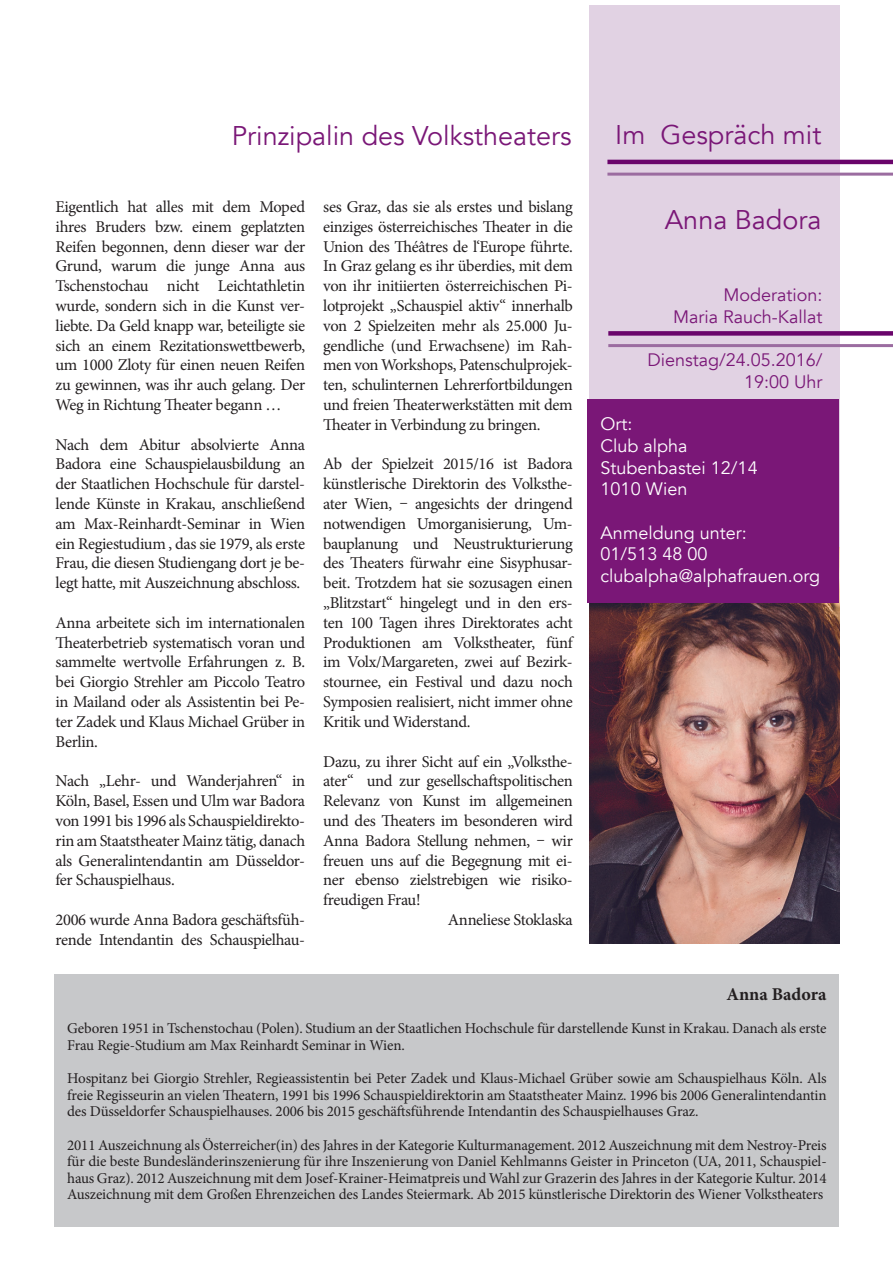
<style>
.page{position:relative;width:893px;height:1263px;background:#fff}
.page>*{position:absolute;margin:0;border:0;box-sizing:border-box;transform-origin:0 0}
.t1{font:27px "Avenir";color:#7a1777}
.t2{font:18px "Avenir";color:#fff}
.t3{font:18px "Avenir";color:#7a1777}
.referentinnen{font:700 18px "Minion Pro";color:#231f20}
.t4{font:16.5px/19.8px "Minion Pro";letter-spacing:-.02em;color:#231f20;text-align:justify}
.referentinnen-2{font:15px/16.5px "Minion Pro";letter-spacing:-.01em;color:#231f20;text-align:justify}
</style>
<div class="page">
<div style="left:590px;top:5px;width:250px;height:762px;background:#e1d2e3"></div>
<hr style="left:607px;top:160px;width:286px;height:4px;background:#6a056b">
<hr style="left:607px;top:173px;width:286px;height:3px;background:#9b6ca0">
<div style="left:608px;top:331px;width:285px;height:5px;background:#6a056b"></div>
<hr style="left:608px;top:344px;width:285px;height:3px;background:#9b6ca0">
<img style="left:590px;top:603px;width:249px;height:340px">
<div style="left:54px;top:974px;width:785px;height:252px;background:#c7c8ca"></div>
<div style="left:588px;top:400px;width:251px;height:203px;background:#7a1777"></div>
<p class="t1" style="left:232px;top:119px;width:341px">Prinzipalin des Volkstheaters</p>
<p class="t4" style="left:56px;top:197px;width:251px">Eigentlich hat alles mit dem Moped ihres Bruders bzw. einem geplatzten Reifen begonnen, denn dieser war der Grund, warum die junge Anna aus Tschenstochau nicht Leichtathletin wurde, sondern sich in die Kunst ver&shy;liebte. Da Geld knapp war, beteiligte sie sich an einem Rezitationswettbewerb, um 1000 Zloty für einen neuen Reifen zu gewinnen, was ihr auch gelang. Der Weg in Richtung Theater begann …</p>
<p class="t4" style="left:56px;top:435px;width:251px">Nach dem Abitur absolvierte Anna Badora eine Schauspielausbildung an der Staatlichen Hochschule für darstel&shy;lende Künste in Krakau, anschließend am Max-Reinhardt-Seminar in Wien ein Regiestudium , das sie 1979, als erste Frau, die diesen Studiengang dort je be&shy;legt hatte, mit Auszeichnung abschloss.</p>
<p class="t4" style="left:56px;top:613px;width:251px">Anna arbeitete sich im internationalen Theaterbetrieb systematisch voran und sammelte wertvolle Erfahrungen z. B. bei Giorgio Strehler am Piccolo Teatro in Mailand oder als Assistentin bei Pe&shy;ter Zadek und Klaus Michael Grüber in Berlin.</p>
<p class="t4" style="left:56px;top:771px;width:251px">Nach „Lehr- und Wanderjahren“ in Köln, Basel, Essen und Ulm war Badora von 1991 bis 1996 als Schauspieldirekto&shy;rin am Staatstheater Mainz tätig, danach als Generalintendantin am Düsseldor&shy;fer Schauspielhaus.</p>
<p class="t4" style="left:56px;top:910px;width:251px">2006 wurde Anna Badora geschäftsfüh&shy;rende Intendantin des Schauspielhau-</p>
<p class="t4" style="left:323px;top:197px;width:251px">ses Graz, das sie als erstes und bislang einziges österreichisches Theater in die Union des Théâtres de l‘Europe führte.<br>In Graz gelang es ihr überdies, mit dem von ihr initiierten österreichischen Pi&shy;lotprojekt „Schauspiel aktiv“ innerhalb von 2 Spielzeiten mehr als 25.000 Ju&shy;gendliche (und Erwachsene) im Rah&shy;men von Workshops, Patenschulprojek&shy;ten, schulinternen Lehrerfortbildungen und freien Theaterwerkstätten mit dem Theater in Verbindung zu bringen.</p>
<p class="t4" style="left:323px;top:454px;width:251px">Ab der Spielzeit 2015/16 ist Badora künstlerische Direktorin des Volksthe&shy;ater Wien, – angesichts der dringend notwendigen Umorganisierung, Um&shy;bauplanung und Neustrukturierung des Theaters fürwahr eine Sisyphusar&shy;beit. Trotzdem hat sie sozusagen einen „Blitzstart“ hingelegt und in den ers&shy;ten 100 Tagen ihres Direktorates acht Produktionen am Volkstheater, fünf im Volx/Margareten, zwei auf Bezirk&shy;stournee, ein Festival und dazu noch Symposien realisiert, nicht immer ohne Kritik und Widerstand.</p>
<p class="t4" style="left:323px;top:751px;width:251px">Dazu, zu ihrer Sicht auf ein „Volksthe&shy;ater“ und zur gesellschaftspolitischen Relevanz von Kunst im allgemeinen und des Theaters im besonderen wird Anna Badora Stellung nehmen, – wir freuen uns auf die Begegnung mit ei&shy;ner ebenso zielstrebigen wie risiko&shy;freudigen Frau!</p>
<p class="t4" style="left:448px;top:910px;width:126px">Anneliese Stoklaska</p>
<p class="t1" style="left:615px;top:118px;width:208px">Im Gespräch mit</p>
<p class="t1" style="left:665px;top:204px;width:158px">Anna Badora</p>
<p class="t3" style="left:723px;top:284px;width:101px">Moderation:</p>
<p class="t3" style="left:673px;top:306px;width:151px">Maria Rauch-Kallat</p>
<p class="t3" style="left:647px;top:349px;width:177px">Dienstag/24.05.2016/</p>
<p class="t3" style="left:744px;top:371px;width:80px">19:00 Uhr</p>
<p class="t2" style="left:601px;top:414px;width:33px">Ort:</p>
<p class="t2" style="left:601px;top:435px;width:89px">Club alpha</p>
<p class="t2" style="left:601px;top:457px;width:159px">Stubenbastei 12/14</p>
<p class="t2" style="left:601px;top:478px;width:88px">1010 Wien</p>
<p class="t2" style="left:601px;top:522px;width:148px">Anmeldung unter:</p>
<p class="t2" style="left:601px;top:543px;width:108px">01/513 48 00</p>
<p class="t2" style="left:601px;top:565px;width:221px">clubalpha@alphafrauen.org</p>
<p class="referentinnen" style="left:726px;top:981px;width:102px">Anna Badora</p>
<p class="referentinnen-2" style="left:67px;top:1020px;width:761px">Geboren 1951 in Tschenstochau (Polen). Studium an der Staatlichen Hochschule für darstellende Kunst in Krakau. Danach als erste<br>Frau Regie-Studium am Max Reinhardt Seminar in Wien.</p>
<p class="referentinnen-2" style="left:67px;top:1070px;width:761px">Hospitanz bei Giorgio Strehler, Regieassistentin bei Peter Zadek und Klaus-Michael Grüber sowie am Schauspielhaus Köln. Als freie Regisseurin an vielen Theatern, 1991 bis 1996 Schauspieldirektorin am Staatstheater Mainz. 1996 bis 2006 Generalintendantin des Düsseldorfer Schauspielhauses. 2006 bis 2015 geschäftsführende Intendantin des Schauspielhauses Graz.</p>
<p class="referentinnen-2" style="left:67px;top:1137px;width:761px">2011 Auszeichnung als Österreicher(in) des Jahres in der Kategorie Kulturmanagement. 2012 Auszeichnung mit dem Nestroy-Preis für die beste Bundesländerinszenierung für ihre Inszenierung von Daniel Kehlmanns Geister in Princeton (UA, 2011, Schauspiel&shy;haus Graz). 2012 Auszeichnung mit dem Josef-Krainer-Heimatpreis und Wahl zur Grazerin des Jahres in der Kategorie Kultur. 2014<br>Auszeichnung mit dem Großen Ehrenzeichen des Landes Steiermark. Ab 2015 künstlerische Direktorin des Wiener Volkstheaters</p>
</div>
